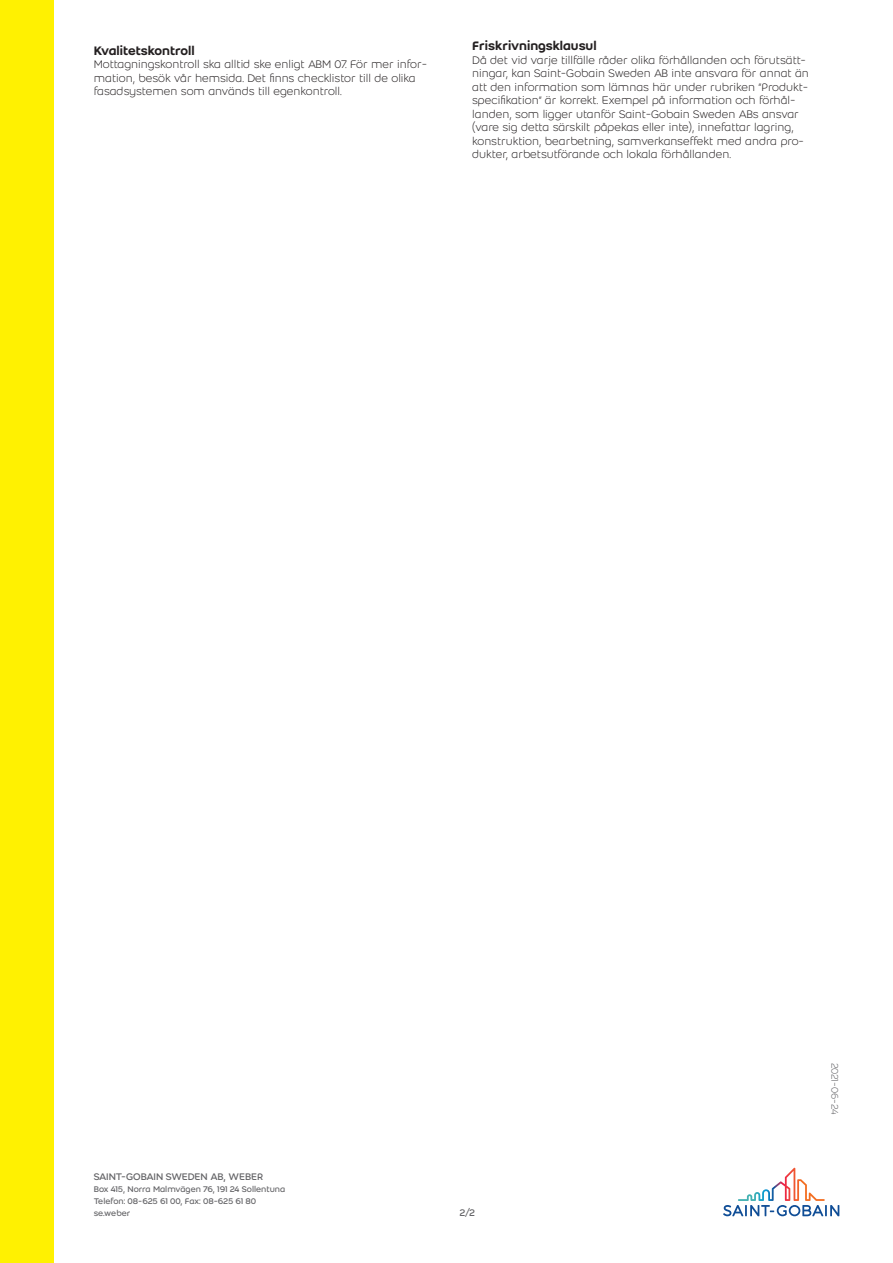
<style>
.page{position:relative;width:893px;height:1263px;background:#fff}
.page>*{position:absolute;margin:0;border:0;box-sizing:border-box;transform-origin:0 0}
.Second_header{font:500 13.5px "Weber";color:#231f20}
.Body_text{font:300 12px/13.5px "Weber";color:#231f20}
.t1{font:10.5px "Weber";letter-spacing:-.01em;color:#636366}
.Last_modification_da{font:300 10.5px "Weber";letter-spacing:-.02em;color:#636366}
.t2{font:9px/12px "Weber";letter-spacing:-.005em;color:#636366}
</style>
<div class="page">
<div style="left:0;top:0;width:54px;height:1263px;background:#fff101"></div>
<svg style="left:723px;top:1168px;width:116px;height:48px"></svg>
<p class="Second_header" style="left:94px;top:41px;width:102px">Kvalitetskontroll</p>
<p class="Body_text" style="left:94px;top:57px;width:335px">Mottagningskontroll ska alltid ske enligt ABM 07. För mer infor&shy;mation, besök vår hemsida. Det finns checklistor till de olika fasadsystemen som används till egenkontroll.</p>
<p class="Second_header" style="left:472px;top:36px;width:126px">Friskrivningsklausul</p>
<p class="Body_text" style="left:472px;top:53px;width:338px">Då det vid varje tillfälle råder olika förhållanden och förutsätt&shy;ningar, kan Saint-Gobain Sweden AB inte ansvara för annat än att den information som lämnas här under rubriken ”Produkt&shy;specifikation” är korrekt. Exempel på information och förhål&shy;landen, som ligger utanför Saint-Gobain Sweden ABs ansvar (vare sig detta särskilt påpekas eller inte), innefattar lagring, konstruktion, bearbetning, samverkanseffekt med andra pro&shy;dukter, arbetsutförande och lokala förhållanden.</p>
<p class="t1" style="left:94px;top:1169px;width:171px">SAINT-GOBAIN SWEDEN AB, WEBER</p>
<p class="t2" style="left:94px;top:1183px;width:193px">Box 415, Norra Malmvägen 76, 191 24 Sollentuna<br>Telefon: 08-625 61 00, Fax: 08-625 61 80 se.weber</p>
<p class="t1" style="left:459px;top:1205px;width:17px">2/2</p>
<p class="Last_modification_da" style="left:842px;top:1062px;width:53px;rotate:90deg">2021-06-24</p>
</div>
